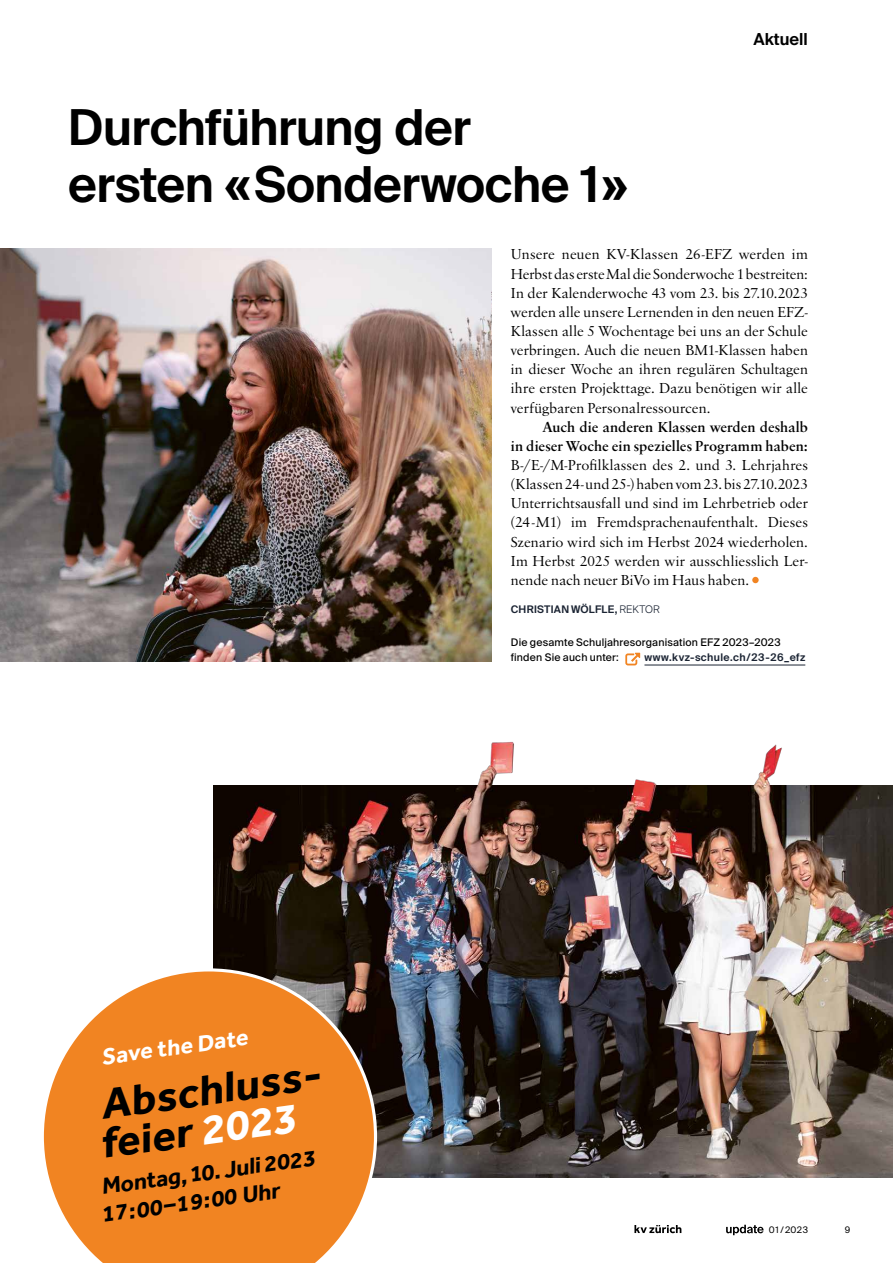
<style>
.page{position:relative;width:893px;height:1263px;background:#fff}
.page>*{position:absolute;margin:0;border:0;box-sizing:border-box;transform-origin:0 0}
.t1{font:600 49.5px/57px "Suisse Intl";letter-spacing:-.01em;color:#000}
.t2{font:700 43.65px/38.8px "Effra";color:#000}
.t3{font:700 23.4px/27.5px "Effra";color:#000}
.t4{font:700 23.4px "Effra";color:#fff}
.t5{font:600 16.5px "Suisse Intl";color:#000}
.t6{font:15px/19.2px "Savoy";letter-spacing:.01em;color:#000;text-align:justify}
.t7{font:700 15px/19.2px "Savoy";letter-spacing:.005em;color:#000;text-align:right}
.t8{font:10.5px/15px "Suisse Intl";letter-spacing:.015em;color:#000}
.t9{font:600 10.5px "Suisse Intl";letter-spacing:.03em;color:#1b2433}
.t10{font:9px "Suisse Intl";letter-spacing:.06em;color:#000}
.s1{color:#fff}
.s2{font-weight:300}
</style>
<div class="page">
<svg style="left:726px;top:1225px;width:38px;height:10px"></svg>
<svg style="left:634px;top:1225px;width:47px;height:8px"></svg>
<div style="left:752px;top:577px;width:7px;height:6px;background:#f18422;border-radius:50%"></div>
<hr style="left:644px;top:665px;width:161px;height:1px;background:#1b2433">
<svg style="left:625px;top:653px;width:15px;height:12px"></svg>
<img style="left:477px;top:742px;width:305px;height:43px">
<img style="left:214px;top:785px;width:679px;height:393px">
<svg style="left:43px;top:968px;width:334px;height:295px;background:#e88f3f"></svg>
<img style="left:0;top:249px;width:492px;height:412px">
<h1 class="t1" style="left:68px;top:99px;width:561px">Durchführung der ersten «Sonderwoche 1»</h1>
<p class="t5" style="left:753px;top:30px;width:56px">Aktuell</p>
<h3 class="t4" style="left:99px;top:1043px;width:149px;rotate:-8deg">Save the Date</h3>
<h2 class="t2" style="left:92px;top:1086px;width:231px;rotate:-8deg">Abschluss&shy;feier <span class="s1">2023</span></h2>
<h3 class="t3" style="left:96px;top:1174px;width:221px;rotate:-8deg">Montag, 10. Juli 2023<br>17:00–19:00 Uhr</h3>
<p class="t6" style="left:511px;top:245px;width:299px">Unsere neuen KV-Klassen 26-EFZ werden im Herbst das erste Mal die Sonderwoche 1 bestreiten:<br>In der Kalenderwoche 43 vom 23. bis 27.10.2023 werden alle unsere Lernenden in den neuen EFZ-Klassen alle 5 Wochentage bei uns an der Schule verbringen. Auch die neuen BM1-Klassen haben in dieser Woche an ihren regulären Schultagen ihre ersten Projekttage. Dazu benötigen wir alle verfügbaren Personalressourcen.</p>
<p class="t7" style="left:511px;top:418px;width:299px">Auch die anderen Klassen werden deshalb<br>in dieser Woche ein spezielles Programm haben:</p>
<p class="t6" style="left:511px;top:456px;width:299px">B-/E-/M-Profilklassen des 2. und 3. Lehrjahres (Klassen 24- und 25-) haben vom 23. bis 27.10.2023<br>Unterrichtsausfall und sind im Lehrbetrieb oder (24-M1) im Fremdsprachenaufenthalt. Dieses Szenario wird sich im Herbst 2024 wiederholen.<br>Im Herbst 2025 werden wir ausschliesslich Ler&shy;nende nach neuer BiVo im Haus haben.</p>
<p class="t9" style="left:511px;top:604px;width:151px">CHRISTIAN WÖLFLE, <span class="s2">REKTOR</span></p>
<p class="t8" style="left:511px;top:635px;width:271px">Die gesamte Schuljahresorganisation EFZ 2023–2023 finden Sie auch unter:</p>
<p class="t9" style="left:644px;top:651px;width:162px">www.kvz-schule.ch/23-26_efz</p>
<p class="t10" style="left:769px;top:1225px;width:41px">01/2023</p>
<p class="t10" style="left:845px;top:1225px;width:7px">9</p>
</div>
